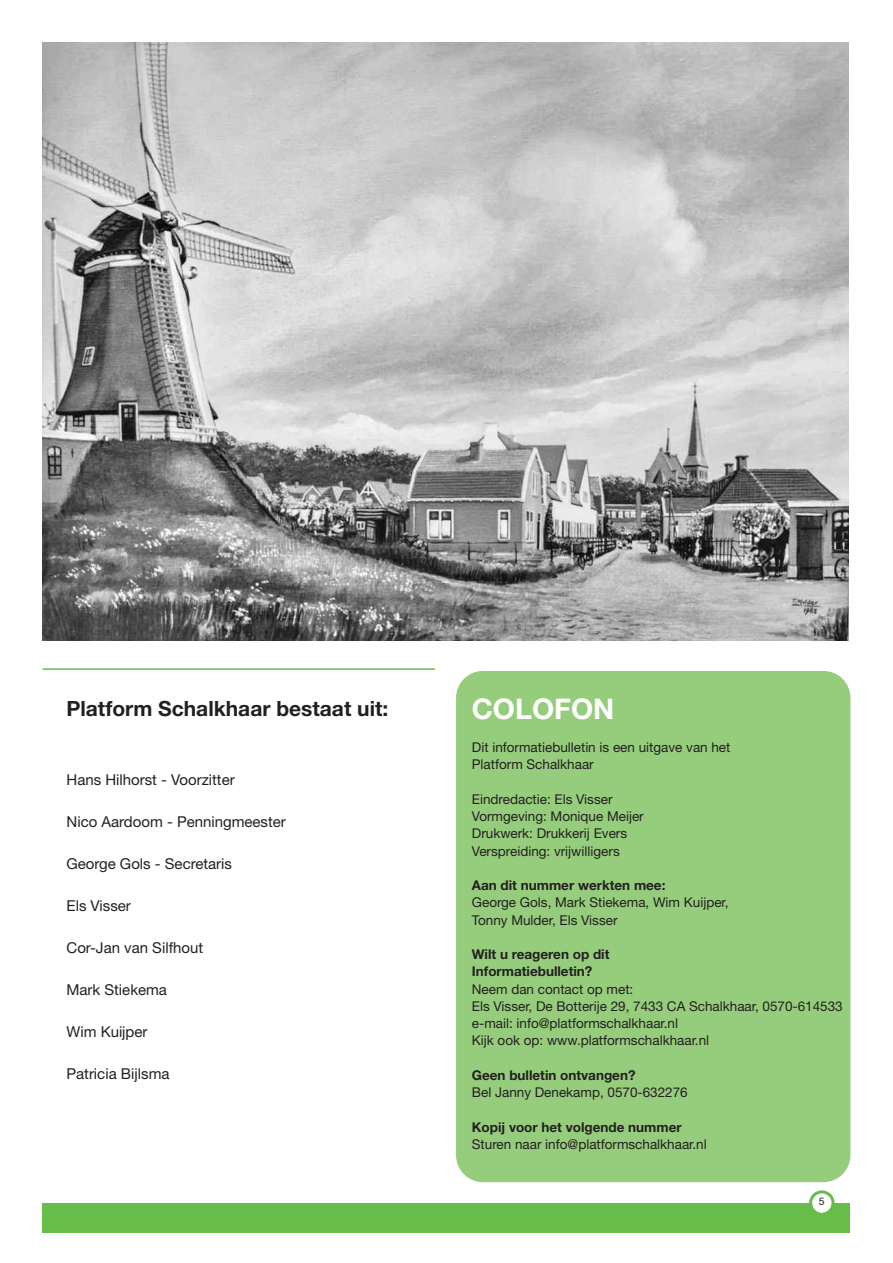
<style>
.page{position:relative;width:893px;height:1263px;background:#fff}
.page>*{position:absolute;margin:0;border:0;box-sizing:border-box;transform-origin:0 0}
.t1{font:700 28.5px "Helvetica Neue";color:#fff}
.t2{font:700 21px "Helvetica Neue";color:#231f20}
.t3{font:15px "Helvetica Neue";color:#231f20}
.t4{font:13.5px/17.2px "Helvetica Neue";color:#231f20}
.t5{font:700 13.5px/17.2px "Helvetica Neue";color:#231f20}
.t6{font:10.5px "Helvetica Neue";color:#231f20}
</style>
<div class="page">
<div style="left:43px;top:1203px;width:807px;height:30px;background:#67bd4a"></div>
<svg style="left:809px;top:1190px;width:26px;height:23px"></svg>
<img style="left:43px;top:43px;width:806px;height:597px">
<hr style="left:43px;top:668px;width:392px;height:2px;background:#67bd4a">
<div style="left:456px;top:671px;width:394px;height:511px;background:#96cd7c;border-radius:27px"></div>
<h2 class="t2" style="left:67px;top:701px;width:323px">Platform Schalkhaar bestaat uit:</h2>
<p class="t3" style="left:67px;top:774px;width:170px">Hans Hilhorst - Voorzitter</p>
<p class="t3" style="left:67px;top:816px;width:221px">Nico Aardoom - Penningmeester</p>
<p class="t3" style="left:67px;top:858px;width:167px">George Gols - Secretaris</p>
<p class="t3" style="left:67px;top:900px;width:66px">Els Visser</p>
<p class="t3" style="left:67px;top:942px;width:138px">Cor-Jan van Silfhout</p>
<p class="t3" style="left:67px;top:984px;width:102px">Mark Stiekema</p>
<p class="t3" style="left:67px;top:1026px;width:83px">Wim Kuijper</p>
<p class="t3" style="left:67px;top:1068px;width:104px">Patricia Bijlsma</p>
<h1 class="t1" style="left:472px;top:698px;width:144px">COLOFON</h1>
<p class="t4" style="left:472px;top:740px;width:260px">Dit informatiebulletin is een uitgave van het<br>Platform Schalkhaar</p>
<p class="t4" style="left:472px;top:792px;width:173px">Eindredactie: Els Visser<br>Vormgeving: Monique Meijer<br>Drukwerk: Drukkerij Evers<br>Verspreiding: vrijwilligers</p>
<p class="t5" style="left:472px;top:878px;width:195px">Aan dit nummer werkten mee:</p>
<p class="t4" style="left:472px;top:895px;width:258px">George Gols, Mark Stiekema, Wim Kuijper,<br>Tonny Mulder, Els Visser</p>
<p class="t5" style="left:472px;top:947px;width:139px">Wilt u reageren op dit<br>Informatiebulletin?</p>
<p class="t4" style="left:472px;top:981px;width:372px">Neem dan contact op met:<br>Els Visser, De Botterije 29, 7433 CA Schalkhaar, 0570-614533 e-mail: info@platformschalkhaar.nl<br>Kijk ook op: www.platformschalkhaar.nl</p>
<p class="t5" style="left:472px;top:1068px;width:165px">Geen bulletin ontvangen?</p>
<p class="t4" style="left:472px;top:1085px;width:217px">Bel Janny Denekamp, 0570-632276</p>
<p class="t5" style="left:472px;top:1119px;width:211px">Kopij voor het volgende nummer</p>
<p class="t4" style="left:472px;top:1137px;width:236px">Sturen naar info@platformschalkhaar.nl</p>
<p class="t6" style="left:819px;top:1198px;width:7px">5</p>
</div>
